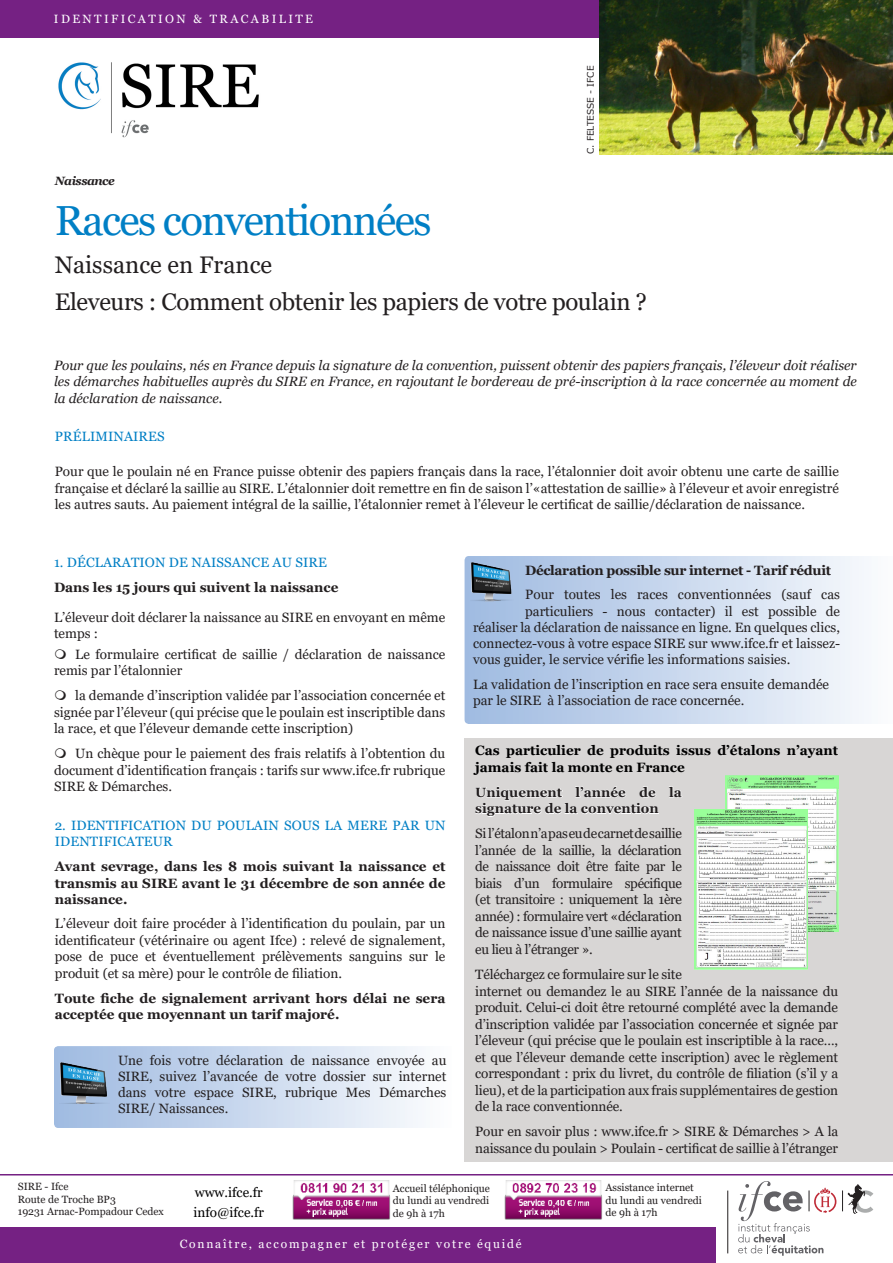
<style>
.page{position:relative;width:893px;height:1263px;background:#fff}
.page>*{position:absolute;margin:0;border:0;box-sizing:border-box;transform-origin:0 0}
.t1{font:42px "Georgia";letter-spacing:-.04em;color:#007fc5}
.t2{font:24px "Georgia";letter-spacing:-.015em;color:#231f20}
.t3{font:13.5px/16.5px "Georgia";color:#231f20;text-align:justify}
.t4{font:700 13.5px/16.5px "Georgia";color:#231f20}
.t5{font:italic 13.5px/16.5px "Georgia";color:#231f20;text-align:justify}
.t6{font:13.5px/16.5px "Georgia";letter-spacing:.01em;color:#007fc5}
.t7{font:700 13.5px/16.5px "Georgia";color:#000}
.t8{font:700 13.5px "Georgia";letter-spacing:-.025em;color:#231f20}
.t9{font:13.5px/20.4px "Georgia";color:#000}
.t10{font:12px "Georgia";letter-spacing:.15em;color:#fff}
.t11{font:12px "Georgia";letter-spacing:.2em;color:#fff}
.t12{font:italic 700 12px "Georgia";letter-spacing:-.04em;color:#231f20}
.t13{font:10.5px/12.6px "Georgia";color:#231f20}
.t14{font:9px "Verdana";color:#231f20}
</style>
<div class="page">
<img style="left:58px;top:62px;width:201px;height:76px">
<div style="left:0;top:0;width:893px;height:38px;background:#752183"></div>
<div style="left:0;top:1227px;width:715px;height:36px;background:#752183"></div>
<hr style="left:728px;top:1190px;width:1px;height:63px;background:#231f20">
<svg style="left:842px;top:1184px;width:31px;height:30px"></svg>
<svg style="left:738px;top:1181px;width:98px;height:75px"></svg>
<hr style="left:0;top:1174px;width:893px;height:1px;background:#752183">
<img style="left:292px;top:1180px;width:98px;height:39px">
<img style="left:505px;top:1181px;width:97px;height:39px">
<div style="left:465px;top:738px;width:428px;height:423px;background:#d8d6d5"></div>
<svg style="left:669px;top:786px;width:13px;height:11px"></svg>
<svg style="left:475px;top:786px;width:184px;height:31px"></svg>
<img style="left:600px;top:0;width:293px;height:154px">
<img style="left:725px;top:776px;width:114px;height:155px">
<img style="left:695px;top:809px;width:113px;height:161px">
<svg style="left:465px;top:556px;width:399px;height:168px;background:#c9d8ed"></svg>
<img style="left:471px;top:561px;width:43px;height:40px">
<svg style="left:54px;top:1046px;width:364px;height:82px;background:#cad9ee"></svg>
<img style="left:59px;top:1061px;width:50px;height:42px">
<p class="t11" style="left:54px;top:11px;width:261px">IDENTIFICATION &amp; TRACABILITE</p>
<p class="t14" style="left:584px;top:154px;width:90px;rotate:-90deg">C. FELTESSE - IFCE</p>
<p class="t12" style="left:55px;top:173px;width:62px">Naissance</p>
<p class="t1" style="left:55px;top:195px;width:378px">Races conventionnées</p>
<p class="t2" style="left:55px;top:250px;width:219px">Naissance en France</p>
<p class="t2" style="left:55px;top:287px;width:594px">Eleveurs : Comment obtenir les papiers de votre poulain ?</p>
<p class="t5" style="left:54px;top:357px;width:804px">Pour que les poulains, nés en France depuis la signature de la convention, puissent obtenir des papiers français, l’éleveur doit réaliser les démarches habituelles auprès du SIRE en France, en rajoutant le bordereau de pré-inscription à la race concernée au moment de la déclaration de naissance.</p>
<p class="t6" style="left:55px;top:428px;width:111px">PRÉLIMINAIRES</p>
<p class="t3" style="left:55px;top:464px;width:786px">Pour que le poulain né en France puisse obtenir des papiers français dans la race, l’étalonnier doit avoir obtenu une carte de saillie française et déclaré la saillie au SIRE. L’étalonnier doit remettre en fin de saison l’«attestation de saillie» à l’éleveur et avoir enregistré les autres sauts. Au paiement intégral de la saillie, l’étalonnier remet à l’éleveur le certificat de saillie/déclaration de naissance.</p>
<p class="t6" style="left:54px;top:555px;width:274px">1. DÉCLARATION DE NAISSANCE AU SIRE</p>
<p class="t4" style="left:54px;top:579px;width:286px">Dans les 15 jours qui suivent la naissance</p>
<p class="t3" style="left:54px;top:609px;width:393px">L’éleveur doit déclarer la naissance au SIRE en envoyant en même temps :</p>
<p class="t3" style="left:54px;top:646px;width:393px;text-indent:21px">Le formulaire certificat de saillie / déclaration de naissance remis par l’étalonnier</p>
<p class="t3" style="left:54px;top:688px;width:393px;text-indent:21px">la demande d’inscription validée par l’association concernée et signée par l’éleveur (qui précise que le poulain est inscriptible dans la race, et que l’éleveur demande cette inscription)</p>
<p class="t3" style="left:54px;top:746px;width:393px;text-indent:21px">Un chèque pour le paiement des frais relatifs à l’obtention du document d’identification français : tarifs sur www.ifce.fr rubrique SIRE &amp; Démarches.</p>
<p class="t6" style="left:55px;top:817px;width:392px">2. IDENTIFICATION DU POULAIN SOUS LA MERE PAR UN<br>IDENTIFICATEUR</p>
<p class="t4" style="left:55px;top:858px;width:392px;text-align:justify">Avant sevrage, dans les 8 mois suivant la naissance et transmis au SIRE avant le 31 décembre de son année de naissance.</p>
<p class="t3" style="left:55px;top:916px;width:392px">L’éleveur doit faire procéder à l’identification du poulain, par un identificateur (vétérinaire ou agent Ifce) : relevé de signalement, pose de puce et éventuellement prélèvements sanguins sur le produit (et sa mère) pour le contrôle de filiation.</p>
<p class="t4" style="left:55px;top:990px;width:392px">Toute fiche de signalement arrivant hors délai ne sera acceptée que moyennant un tarif majoré.</p>
<p class="t3" style="left:118px;top:1052px;width:330px">Une fois votre déclaration de naissance envoyée au SIRE, suivez l’avancée de votre dossier sur internet dans votre espace SIRE, rubrique Mes Démarches SIRE/ Naissances.</p>
<p class="t8" style="left:525px;top:561px;width:307px">Déclaration possible sur internet - Tarif réduit</p>
<p class="t3" style="left:525px;top:587px;width:316px">Pour toutes les races conventionnées (sauf cas</p>
<p class="t3" style="left:525px;top:603px;width:316px">particuliers - nous contacter) il est possible de</p>
<p class="t3" style="left:473px;top:619px;width:368px">réaliser la déclaration de naissance en ligne. En quelques clics,</p>
<p class="t3" style="left:473px;top:635px;width:368px">connectez-vous à votre espace SIRE sur www.ifce.fr et laissez-</p>
<p class="t3" style="left:473px;top:652px;width:319px">vous guider, le service vérifie les informations saisies.</p>
<p class="t3" style="left:473px;top:676px;width:358px">La validation de l’inscription en race sera ensuite demandée par le SIRE à l’association de race concernée.</p>
<p class="t7" style="left:475px;top:742px;width:365px">Cas particulier de produits issus d’étalons n’ayant jamais fait la monte en France</p>
<p class="t4" style="left:475px;top:784px;width:208px">Uniquement l’année de la signature de la convention</p>
<p class="t3" style="left:475px;top:826px;width:208px">Si l’étalon n’a pas eu de carnet de saillie l’année de la saillie, la déclaration de naissance doit être faite par le biais d’un formulaire spécifique (et transitoire : uniquement la 1ère année) : formulaire vert «déclaration de naissance issue d’une saillie ayant eu lieu à l’étranger ».</p>
<p class="t3" style="left:475px;top:966px;width:364px;text-align:left">Téléchargez ce formulaire sur le site<br>internet ou demandez le au SIRE l’année de la naissance du produit. Celui-ci doit être retourné complété avec la demande d’inscription validée par l’association concernée et signée par l’éleveur (qui précise que le poulain est inscriptible à la race…, et que l’éleveur demande cette inscription) avec le règlement correspondant : prix du livret, du contrôle de filiation (s’il y a lieu), et de la participation aux frais supplémentaires de gestion de la race conventionnée.</p>
<p class="t3" style="left:475px;top:1123px;width:364px">Pour en savoir plus : www.ifce.fr &gt; SIRE &amp; Démarches &gt; A la naissance du poulain &gt; Poulain - certificat de saillie à l’étranger</p>
<p class="t13" style="left:18px;top:1180px;width:148px">SIRE - Ifce<br>Route de Troche BP3<br>19231 Arnac-Pompadour Cedex</p>
<p class="t9" style="left:193px;top:1182px;width:72px">www.ifce.fr info@ifce.fr</p>
<p class="t13" style="left:393px;top:1182px;width:99px;text-align:justify">Accueil téléphonique du lundi au vendredi de 9h à 17h</p>
<p class="t13" style="left:605px;top:1181px;width:98px">Assistance internet du lundi au vendredi de 9h à 17h</p>
<p class="t10" style="left:180px;top:1237px;width:343px">Connaître, accompagner et protéger votre équidé</p>
</div>
